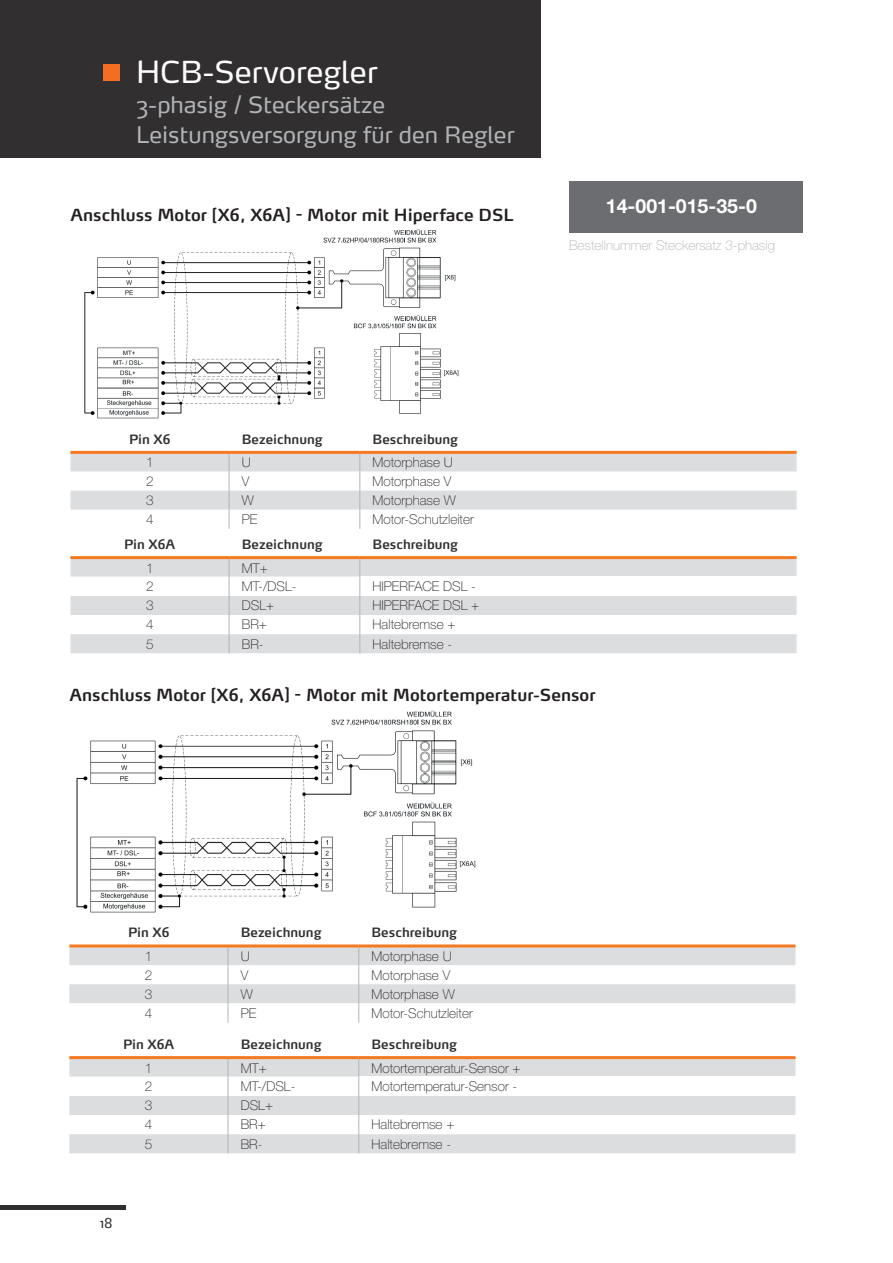
<style>
.page{position:relative;width:893px;height:1263px;background:#fff}
.page>*{position:absolute;margin:0;border:0;box-sizing:border-box;transform-origin:0 0}
.t1{font:30px "Max OT";color:#fff}
.t2{font:22.5px/30px "Max OT";color:#b2b3b7}
.t3{font:700 19.5px "Helvetica Neue LT Pro";color:#fff}
.t4{font:600 16.5px "Max OT";color:#231f20}
.t5{font:100 13.5px "Helvetica Neue LT Pro";color:#231f20}
.t6{font:100 13.5px "Helvetica Neue LT Pro";color:#b2b3b7}
.t7{font:13.5px "Max OT";color:#312f30}
.t8{font:600 12.75px "Max OT";color:#312f30}
</style>
<div class="page">
<div style="left:0;top:0;width:540px;height:157px;background:#312f30"></div>
<hr style="left:0;top:1205px;width:126px;height:4px;background:#312f30">
<div style="left:103px;top:65px;width:17px;height:16px;background:#f36e21"></div>
<img style="left:76px;top:710px;width:400px;height:203px">
<img style="left:84px;top:229px;width:375px;height:190px">
<hr style="left:69px;top:944px;width:159px;height:3px;background:#f47921">
<hr style="left:228px;top:944px;width:131px;height:3px;background:#f47921">
<hr style="left:359px;top:944px;width:436px;height:3px;background:#f47921">
<svg style="left:69px;top:946px;width:726px;height:76px"></svg>
<hr style="left:70px;top:451px;width:159px;height:3px;background:#f47921">
<hr style="left:229px;top:451px;width:131px;height:3px;background:#f47921">
<hr style="left:360px;top:451px;width:436px;height:3px;background:#f47921">
<svg style="left:70px;top:452px;width:726px;height:77px"></svg>
<svg style="left:69px;top:1059px;width:726px;height:94px"></svg>
<hr style="left:69px;top:1056px;width:159px;height:3px;background:#f47921">
<hr style="left:228px;top:1056px;width:131px;height:3px;background:#f47921">
<hr style="left:359px;top:1056px;width:436px;height:3px;background:#f47921">
<svg style="left:70px;top:559px;width:726px;height:94px"></svg>
<hr style="left:70px;top:556px;width:159px;height:3px;background:#f47921">
<hr style="left:229px;top:556px;width:131px;height:3px;background:#f47921">
<hr style="left:360px;top:556px;width:436px;height:3px;background:#f47921">
<div style="left:569px;top:181px;width:234px;height:51px;background:#6c6d70"></div>
<h1 class="t1" style="left:136px;top:53px;width:243px">HCB-Servoregler</h1>
<h2 class="t2" style="left:136px;top:90px;width:380px">3-phasig / Steckersätze<br>Leistungsversorgung für den Regler</h2>
<p class="t4" style="left:70px;top:205px;width:445px">Anschluss Motor [X6, X6A] - Motor mit Hiperface DSL</p>
<h3 class="t3" style="left:606px;top:194px;width:153px">14-001-015-35-0</h3>
<p class="t6" style="left:569px;top:238px;width:207px">Bestellnummer Steckersatz 3-phasig</p>
<p class="t8" style="left:129px;top:431px;width:43px">Pin X6</p>
<p class="t8" style="left:242px;top:431px;width:82px">Bezeichnung</p>
<p class="t8" style="left:373px;top:431px;width:87px">Beschreibung</p>
<p class="t5" style="left:146px;top:455px;width:9px">1</p>
<p class="t5" style="left:242px;top:455px;width:11px">U</p>
<p class="t5" style="left:373px;top:455px;width:82px">Motorphase U</p>
<p class="t5" style="left:146px;top:473px;width:9px">2</p>
<p class="t5" style="left:242px;top:473px;width:9px">V</p>
<p class="t5" style="left:373px;top:473px;width:80px">Motorphase V</p>
<p class="t5" style="left:146px;top:492px;width:9px">3</p>
<p class="t5" style="left:242px;top:492px;width:14px">W</p>
<p class="t5" style="left:373px;top:492px;width:85px">Motorphase W</p>
<p class="t5" style="left:146px;top:511px;width:9px">4</p>
<p class="t5" style="left:242px;top:511px;width:17px">PE</p>
<p class="t5" style="left:373px;top:511px;width:103px">Motor-Schutzleiter</p>
<p class="t8" style="left:124px;top:536px;width:53px">Pin X6A</p>
<p class="t8" style="left:242px;top:536px;width:82px">Bezeichnung</p>
<p class="t8" style="left:373px;top:536px;width:87px">Beschreibung</p>
<p class="t5" style="left:146px;top:560px;width:9px">1</p>
<p class="t5" style="left:242px;top:560px;width:28px">MT+</p>
<p class="t5" style="left:146px;top:578px;width:9px">2</p>
<p class="t5" style="left:242px;top:578px;width:56px">MT-/DSL-</p>
<p class="t5" style="left:373px;top:578px;width:105px">HIPERFACE DSL -</p>
<p class="t5" style="left:146px;top:597px;width:9px">3</p>
<p class="t5" style="left:242px;top:597px;width:34px">DSL+</p>
<p class="t5" style="left:373px;top:597px;width:108px">HIPERFACE DSL +</p>
<p class="t5" style="left:146px;top:617px;width:9px">4</p>
<p class="t5" style="left:242px;top:617px;width:27px">BR+</p>
<p class="t5" style="left:373px;top:617px;width:84px">Haltebremse +</p>
<p class="t5" style="left:146px;top:636px;width:9px">5</p>
<p class="t5" style="left:242px;top:636px;width:23px">BR-</p>
<p class="t5" style="left:373px;top:636px;width:81px">Haltebremse -</p>
<p class="t4" style="left:69px;top:685px;width:528px">Anschluss Motor [X6, X6A] - Motor mit Motortemperatur-Sensor</p>
<p class="t8" style="left:128px;top:924px;width:43px">Pin X6</p>
<p class="t8" style="left:241px;top:924px;width:82px">Bezeichnung</p>
<p class="t8" style="left:372px;top:924px;width:87px">Beschreibung</p>
<p class="t5" style="left:145px;top:948px;width:9px">1</p>
<p class="t5" style="left:241px;top:948px;width:11px">U</p>
<p class="t5" style="left:372px;top:948px;width:82px">Motorphase U</p>
<p class="t5" style="left:145px;top:967px;width:9px">2</p>
<p class="t5" style="left:241px;top:967px;width:9px">V</p>
<p class="t5" style="left:372px;top:967px;width:80px">Motorphase V</p>
<p class="t5" style="left:145px;top:986px;width:9px">3</p>
<p class="t5" style="left:241px;top:986px;width:14px">W</p>
<p class="t5" style="left:372px;top:986px;width:85px">Motorphase W</p>
<p class="t5" style="left:145px;top:1005px;width:9px">4</p>
<p class="t5" style="left:241px;top:1005px;width:17px">PE</p>
<p class="t5" style="left:372px;top:1005px;width:103px">Motor-Schutzleiter</p>
<p class="t8" style="left:123px;top:1036px;width:53px">Pin X6A</p>
<p class="t8" style="left:241px;top:1036px;width:82px">Bezeichnung</p>
<p class="t8" style="left:372px;top:1036px;width:87px">Beschreibung</p>
<p class="t5" style="left:145px;top:1060px;width:9px">1</p>
<p class="t5" style="left:241px;top:1060px;width:28px">MT+</p>
<p class="t5" style="left:372px;top:1060px;width:151px">Motortemperatur-Sensor +</p>
<p class="t5" style="left:145px;top:1078px;width:9px">2</p>
<p class="t5" style="left:241px;top:1078px;width:56px">MT-/DSL-</p>
<p class="t5" style="left:372px;top:1078px;width:147px">Motortemperatur-Sensor -</p>
<p class="t5" style="left:145px;top:1097px;width:9px">3</p>
<p class="t5" style="left:241px;top:1097px;width:34px">DSL+</p>
<p class="t5" style="left:145px;top:1116px;width:9px">4</p>
<p class="t5" style="left:241px;top:1116px;width:27px">BR+</p>
<p class="t5" style="left:372px;top:1116px;width:84px">Haltebremse +</p>
<p class="t5" style="left:145px;top:1136px;width:9px">5</p>
<p class="t5" style="left:241px;top:1136px;width:23px">BR-</p>
<p class="t5" style="left:372px;top:1136px;width:81px">Haltebremse -</p>
<p class="t7" style="left:100px;top:1214px;width:14px">18</p>
</div>
